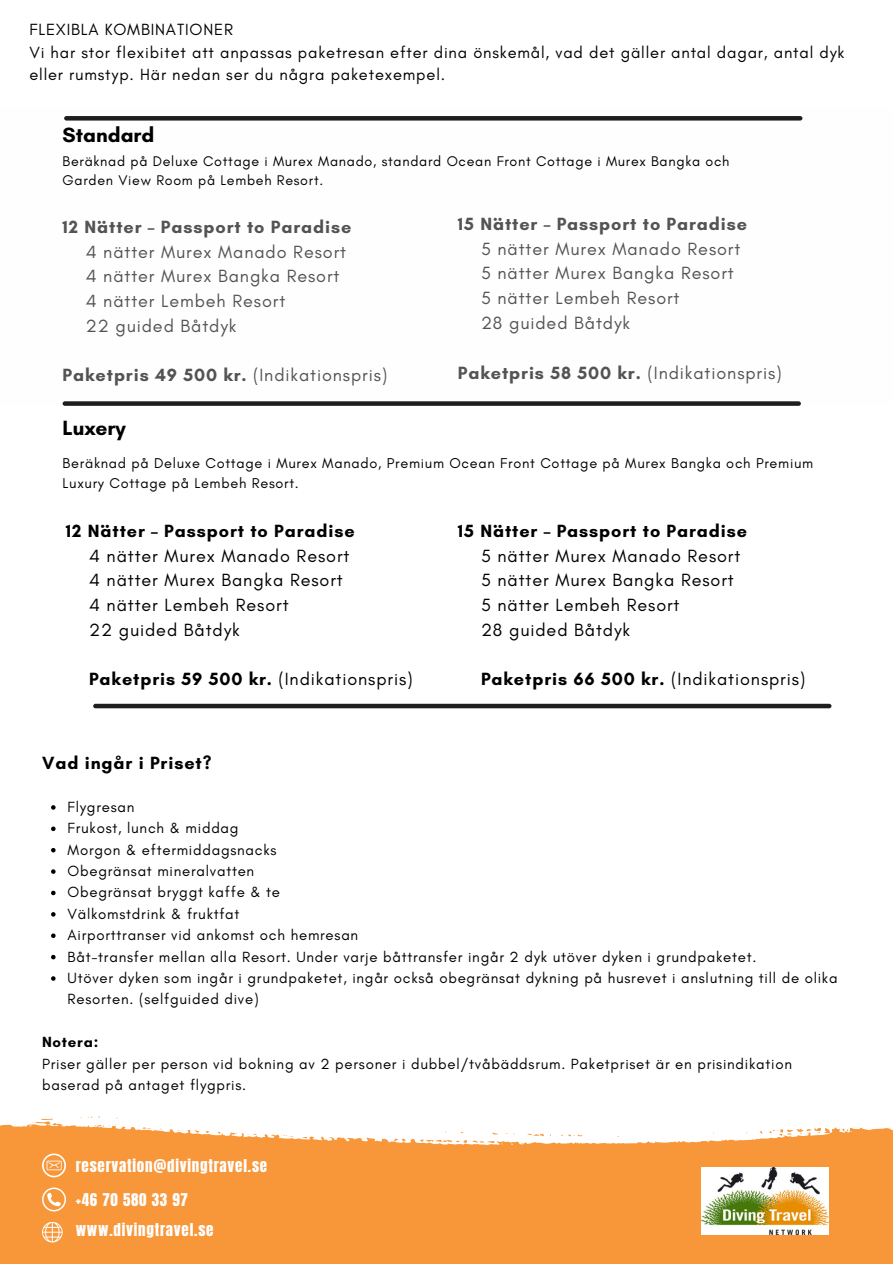
<style>
.page{position:relative;width:893px;height:1264px;background:#fff}
.page>*{position:absolute;margin:0;border:0;box-sizing:border-box;transform-origin:0 0}
.t1{font:700 21px "Glacial Indifference";color:#000}
.t2{font:18px/24.8px "Glacial Indifference";letter-spacing:.05em;color:#000}
.t3{font:700 18px "Glacial Indifference";letter-spacing:.05em;color:#000}
.t4{font:16.5px/22.5px "Glacial Indifference";letter-spacing:.05em;color:#000}
.t5{font:15px/21.3px "Glacial Indifference";letter-spacing:.05em;color:#000}
.t6{font:15px "Anton";letter-spacing:.05em;color:#fff}
.t7{font:700 15px "Glacial Indifference";letter-spacing:.05em;color:#000}
.t8{font:14.55px/20.2px "Glacial Indifference";letter-spacing:.05em;color:#000}
.t9{font:14.25px/19.2px "Glacial Indifference";letter-spacing:.05em;color:#000}
.s1{font-weight:400}
</style>
<div class="page">
<svg style="left:0;top:1123px;width:892px;height:140px;background:#f8a04c"></svg>
<svg style="left:394px;top:1138px;width:12px;height:3px"></svg>
<svg style="left:142px;top:1126px;width:9px;height:3px"></svg>
<svg style="left:842px;top:1128px;width:6px;height:4px"></svg>
<svg style="left:527px;top:1132px;width:23px;height:4px"></svg>
<svg style="left:33px;top:1118px;width:20px;height:7px"></svg>
<svg style="left:420px;top:1131px;width:78px;height:12px"></svg>
<svg style="left:283px;top:1135px;width:10px;height:2px"></svg>
<svg style="left:247px;top:1132px;width:10px;height:3px"></svg>
<svg style="left:560px;top:1134px;width:22px;height:2px"></svg>
<svg style="left:103px;top:1124px;width:13px;height:3px"></svg>
<svg style="left:769px;top:1127px;width:51px;height:8px"></svg>
<img style="left:701px;top:1167px;width:127px;height:67px">
<svg style="left:42px;top:1221px;width:20px;height:21px"></svg>
<svg style="left:42px;top:1153px;width:24px;height:24px"></svg>
<svg style="left:42px;top:1187px;width:24px;height:24px"></svg>
<div style="left:63px;top:401px;width:737px;height:5px;background:#1e1e1e;border-radius:2px"></div>
<svg style="left:51px;top:805px;width:5px;height:4px"></svg>
<svg style="left:51px;top:826px;width:5px;height:5px"></svg>
<svg style="left:51px;top:848px;width:5px;height:4px"></svg>
<svg style="left:51px;top:869px;width:5px;height:4px"></svg>
<svg style="left:51px;top:890px;width:5px;height:5px"></svg>
<svg style="left:51px;top:912px;width:5px;height:4px"></svg>
<svg style="left:51px;top:933px;width:5px;height:5px"></svg>
<svg style="left:51px;top:954px;width:5px;height:5px"></svg>
<svg style="left:51px;top:976px;width:5px;height:4px"></svg>
<hr style="left:64px;top:116px;width:738px;height:4px;background:#1e1e1e;border-radius:2px">
<div style="left:93px;top:703px;width:738px;height:5px;background:#1e1e1e;border-radius:2px"></div>
<p class="t4" style="left:29px;top:18px;width:816px">FLEXIBLA KOMBINATIONER<br>Vi har stor flexibitet att anpassas paketresan efter dina önskemål, vad det gäller antal dagar, antal dyk eller rumstyp. Här nedan ser du några paketexempel.</p>
<h1 class="t1" style="left:63px;top:122px;width:93px">Standard</h1>
<p class="t9" style="left:63px;top:151px;width:668px">Beräknad på Deluxe Cottage i Murex Manado, standard Ocean Front Cottage i Murex Bangka och<br>Garden View Room på Lembeh Resort.</p>
<p class="t3" style="left:63px;top:216px;width:290px">12 Nätter – Passport to Paradise</p>
<p class="t2" style="left:86px;top:239px;width:262px">4 nätter Murex Manado Resort<br>4 nätter Murex Bangka Resort<br>4 nätter Lembeh Resort<br>22 guided Båtdyk</p>
<p class="t3" style="left:63px;top:364px;width:326px">Paketpris 49 500 kr. <span class="s1">(Indikationspris)</span></p>
<h1 class="t1" style="left:63px;top:415px;width:65px">Luxery</h1>
<p class="t3" style="left:458px;top:213px;width:291px">15 Nätter – Passport to Paradise</p>
<p class="t2" style="left:481px;top:236px;width:261px">5 nätter Murex Manado Resort<br>5 nätter Murex Bangka Resort<br>5 nätter Lembeh Resort<br>28 guided Båtdyk</p>
<p class="t3" style="left:458px;top:361px;width:325px">Paketpris 58 500 kr. <span class="s1">(Indikationspris)</span></p>
<p class="t8" style="left:63px;top:452px;width:752px">Beräknad på Deluxe Cottage i Murex Manado, Premium Ocean Front Cottage på Murex Bangka och Premium<br>Luxury Cottage på Lembeh Resort.</p>
<p class="t3" style="left:66px;top:519px;width:290px">12 Nätter – Passport to Paradise</p>
<p class="t2" style="left:89px;top:543px;width:262px">4 nätter Murex Manado Resort<br>4 nätter Murex Bangka Resort<br>4 nätter Lembeh Resort<br>22 guided Båtdyk</p>
<p class="t3" style="left:89px;top:668px;width:325px">Paketpris 59 500 kr. <span class="s1">(Indikationspris)</span></p>
<p class="t3" style="left:458px;top:519px;width:291px">15 Nätter – Passport to Paradise</p>
<p class="t2" style="left:481px;top:543px;width:261px">5 nätter Murex Manado Resort<br>5 nätter Murex Bangka Resort<br>5 nätter Lembeh Resort<br>28 guided Båtdyk</p>
<p class="t3" style="left:481px;top:668px;width:326px">Paketpris 66 500 kr. <span class="s1">(Indikationspris)</span></p>
<p class="t3" style="left:42px;top:752px;width:171px">Vad ingår i Priset?</p>
<p class="t5" style="left:68px;top:796px;width:771px">Flygresan<br>Frukost, lunch &amp; middag<br>Morgon &amp; eftermiddagsnacks<br>Obegränsat mineralvatten<br>Obegränsat bryggt kaffe &amp; te<br>Välkomstdrink &amp; fruktfat<br>Airporttranser vid ankomst och hemresan<br>Båt-transfer mellan alla Resort. Under varje båttransfer ingår 2 dyk utöver dyken i grundpaketet.<br>Utöver dyken som ingår i grundpaketet, ingår också obegränsat dykning på husrevet i anslutning till de olika Resorten. (selfguided dive)</p>
<p class="t7" style="left:42px;top:1032px;width:58px">Notera:</p>
<p class="t5" style="left:42px;top:1052px;width:751px">Priser gäller per person vid bokning av 2 personer i dubbel/tvåbäddsrum. Paketpriset är en prisindikation baserad på antaget flygpris.</p>
<p class="t6" style="left:76px;top:1154px;width:193px">reservation@divingtravel.se</p>
<p class="t6" style="left:76px;top:1188px;width:114px">+46 70 580 33 97</p>
<p class="t6" style="left:76px;top:1218px;width:139px">www.divingtravel.se</p>
</div>
